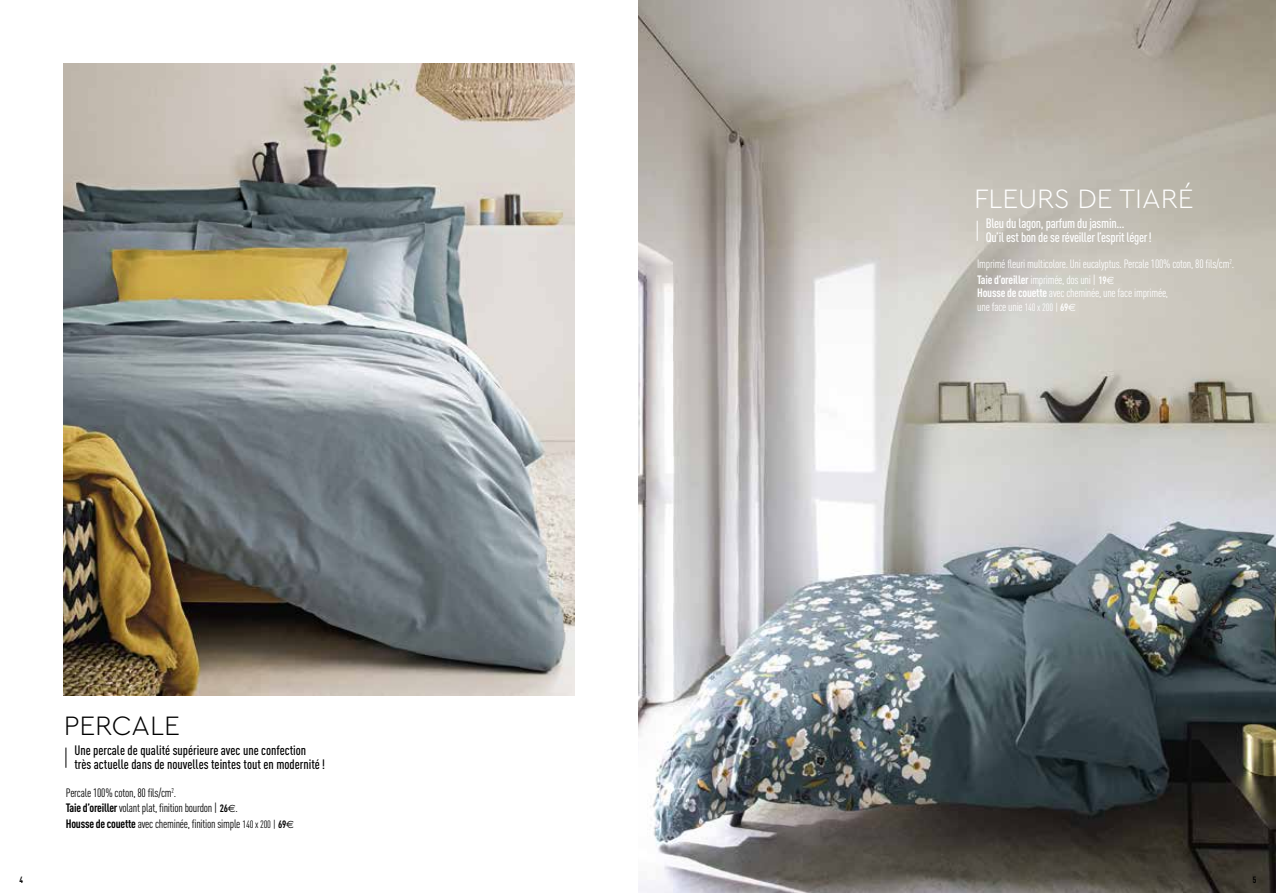
<style>
.page{position:relative;width:1276px;height:893px;background:#fff}
.page>*{position:absolute;margin:0;border:0;box-sizing:border-box;transform-origin:0 0}
.t1{font:300 27.9px "Cera Pro";color:#fff}
.t2{font:300 27.9px "Cera Pro";color:#000}
.t3{font:500 condensed 13.5px/13.5px "DIN Pro";color:#000}
.t4{font:500 condensed 13.5px/13.5px "DIN Pro";letter-spacing:-.02em;color:#fff}
.t5{font:condensed 12px/15.6px "DIN Pro";letter-spacing:-.02em;color:#fff}
.t6{font:condensed 12px/15.6px "DIN Pro";letter-spacing:-.02em;color:#000}
.t7{font:700 condensed 9px "DIN Pro";color:#000}
.s1{font-weight:700}
.s2{font-weight:700;font-size:10.5px}
.s3{font-family:"Euro Sans";font-stretch:normal;font-size:10.5px}
.s4{font-size:10.5px}
</style>
<div class="page">
<img style="left:64px;top:64px;width:510px;height:631px">
<img style="left:638px;top:0;width:638px;height:893px">
<svg style="left:977px;top:221px;width:1px;height:20px"></svg>
<svg style="left:66px;top:748px;width:1px;height:20px"></svg>
<h1 class="t1" style="left:974px;top:180px;width:221px">FLEURS DE TIARÉ</h1>
<p class="t4" style="left:985px;top:216px;width:168px">Bleu du lagon, parfum du jasmin…<br>Qu’il est bon de se réveiller l’esprit léger!</p>
<h1 class="t2" style="left:64px;top:707px;width:117px">PERCALE</h1>
<p class="t3" style="left:74px;top:742px;width:252px">Une percale de qualité supérieure avec une confection très actuelle dans de nouvelles teintes tout en modernité!</p>
<p class="t6" style="left:66px;top:784px;width:230px">Percale 100% coton, 80 fils/cm<sup>2</sup>.<br><span class="s1">Taie d’oreiller</span> volant plat, finition bourdon | <span class="s2">26</span><span class="s3">€</span>.<br><span class="s1">Housse de couette</span> avec cheminée, finition simple <span class="s4">140 x 200 |</span> <span class="s2">69</span><span class="s3">€</span></p>
<p class="t5" style="left:977px;top:255px;width:258px">Imprimé fleuri multicolore. Uni eucalyptus. Percale 100% coton, 80 fils/cm<sup>2</sup>.<br><span class="s1">Taie d’oreiller</span> imprimée, dos uni | <span class="s2">19</span><span class="s3">€</span></p>
<p class="t5" style="left:977px;top:285px;width:192px;line-height:13.5px"><span class="s1">Housse de couette</span> avec cheminée, une face imprimée, une face unie <span class="s4">140 x 200 |</span> <span class="s2">69</span><span class="s3">€</span></p>
<p class="t7" style="left:19px;top:873px;width:5px">4</p>
<p class="t7" style="left:1253px;top:873px;width:5px">5</p>
</div>
